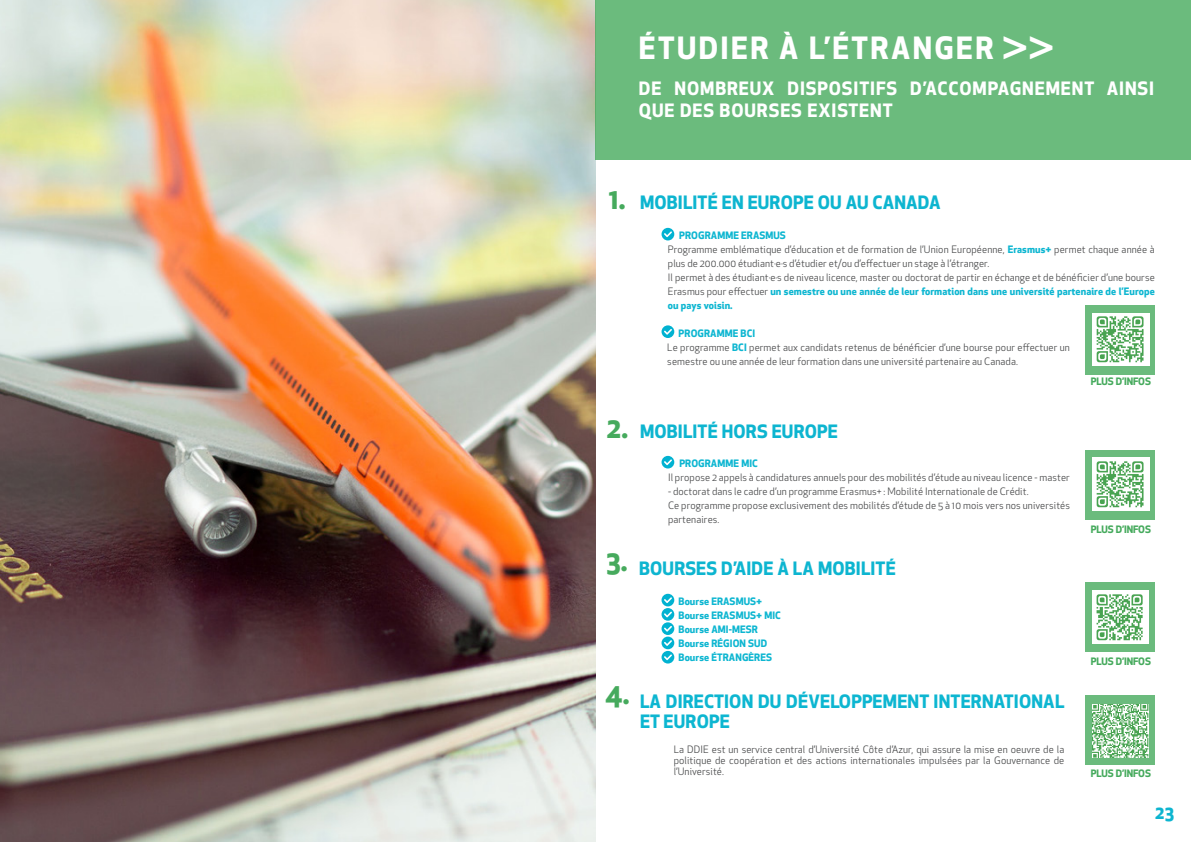
<style>
.page{position:relative;width:1191px;height:842px;background:#fff}
.page>*{position:absolute;margin:0;border:0;box-sizing:border-box;transform-origin:0 0}
.t1{font:700 30px "Apex New";letter-spacing:.08em;color:#fff}
.t2{font:700 28px "Apex New";color:#46aa5d}
.t3{font:700 18px "Apex New";letter-spacing:.01em;color:#0db5d0}
.t4{font:700 18px/22px "Apex New";letter-spacing:.05em;color:#fff}
.t5{font:700 18px/20px "Apex New";letter-spacing:.01em;color:#0db6d1}
.t6{font:10px/14px "Apex New";letter-spacing:.01em;color:#4b4c4d}
.t7{font:700 10px "Apex New";letter-spacing:.01em;color:#0db6d1}
.t8{font:700 10px "Apex New";letter-spacing:-.01em;color:#46aa5d}
.s1{font-weight:700;color:#0db6d1}
</style>
<div class="page">
<div style="left:1085px;top:695px;width:69px;height:70px;background:#6bbb7d"></div>
<div style="left:1085px;top:582px;width:70px;height:70px;background:linear-gradient(to right,#6bbb7d,#6bbb7d)"></div>
<svg style="left:1085px;top:450px;width:70px;height:69px;background:#78c188"></svg>
<div style="left:1085px;top:305px;width:70px;height:69px;background:#6bbb7d"></div>
<img style="left:0;top:0;width:595px;height:842px">
<div style="left:595px;top:0;width:596px;height:160px;background:#6bbb7d"></div>
<img style="left:1092px;top:313px;width:57px;height:53px">
<img style="left:1092px;top:458px;width:57px;height:52px">
<img style="left:1092px;top:590px;width:56px;height:53px">
<img style="left:1092px;top:704px;width:56px;height:53px">
<svg style="left:661px;top:228px;width:13px;height:12px"></svg>
<svg style="left:664px;top:231px;width:8px;height:6px"></svg>
<svg style="left:661px;top:325px;width:13px;height:13px"></svg>
<svg style="left:664px;top:329px;width:8px;height:6px"></svg>
<svg style="left:661px;top:456px;width:13px;height:12px"></svg>
<svg style="left:664px;top:459px;width:8px;height:6px"></svg>
<div style="left:661px;top:594px;width:13px;height:12px;background:#01b2d1;border-radius:50%"></div>
<svg style="left:664px;top:597px;width:8px;height:6px"></svg>
<svg style="left:661px;top:608px;width:13px;height:13px"></svg>
<svg style="left:664px;top:611px;width:8px;height:6px"></svg>
<svg style="left:661px;top:622px;width:13px;height:13px"></svg>
<svg style="left:664px;top:626px;width:8px;height:6px"></svg>
<div style="left:661px;top:637px;width:13px;height:12px;background:#01b2d1;border-radius:50%"></div>
<svg style="left:664px;top:640px;width:8px;height:6px"></svg>
<svg style="left:661px;top:651px;width:13px;height:12px"></svg>
<svg style="left:664px;top:654px;width:8px;height:6px"></svg>
<p class="t1" style="left:639px;top:26px;width:417px">ÉTUDIER À L’ÉTRANGER &gt;&gt;</p>
<p class="t4" style="left:639px;top:76px;width:517px">DE NOMBREUX DISPOSITIFS D’ACCOMPAGNEMENT AINSI<br>QUE DES BOURSES EXISTENT</p>
<p class="t2" style="left:609px;top:178px;width:18px">1.</p>
<p class="t3" style="left:640px;top:189px;width:302px">MOBILITÉ EN EUROPE OU AU CANADA</p>
<p class="t7" style="left:679px;top:228px;width:108px">PROGRAMME ERASMUS</p>
<p class="t6" style="left:668px;top:242px;width:488px">Programme emblématique d’éducation et de formation de l’Union Européenne, <span class="s1">Erasmus+</span> permet chaque année à plus de 200.000 étudiant·e·s d’étudier et/ou d’effectuer un stage à l’étranger.</p>
<p class="t6" style="left:668px;top:270px;width:488px;text-align:justify">Il permet à des étudiant·e·s de niveau licence, master ou doctorat de partir en échange et de bénéficier d’une bourse Erasmus pour effectuer <span class="s1">un semestre ou une année de leur formation dans une université partenaire de l’Europe ou pays voisin.</span></p>
<p class="t7" style="left:678px;top:326px;width:78px">PROGRAMME BCI</p>
<p class="t6" style="left:667px;top:340px;width:404px">Le programme <span class="s1">BCI</span> permet aux candidats retenus de bénéficier d’une bourse pour effectuer un semestre ou une année de leur formation dans une université partenaire au Canada.</p>
<p class="t8" style="left:1090px;top:374px;width:62px">PLUS D’INFOS</p>
<p class="t2" style="left:606px;top:408px;width:24px">2.</p>
<p class="t3" style="left:640px;top:419px;width:199px">MOBILITÉ HORS EUROPE</p>
<p class="t7" style="left:679px;top:456px;width:80px">PROGRAMME MIC</p>
<p class="t6" style="left:668px;top:470px;width:403px">Il propose 2 appels à candidatures annuels pour des mobilités d’étude au niveau licence - master</p>
<p class="t6" style="left:668px;top:484px;width:362px">- doctorat dans le cadre d’un programme Erasmus+ : Mobilité Internationale de Crédit.</p>
<p class="t6" style="left:668px;top:498px;width:403px">Ce programme propose exclusivement des mobilités d’étude de 5 à 10 mois vers nos universités partenaires.</p>
<p class="t8" style="left:1090px;top:522px;width:62px">PLUS D’INFOS</p>
<p class="t2" style="left:606px;top:540px;width:23px">3.</p>
<p class="t3" style="left:639px;top:555px;width:258px">BOURSES D’AIDE À LA MOBILITÉ</p>
<p class="t7" style="left:678px;top:594px;width:85px">Bourse ERASMUS+</p>
<p class="t7" style="left:678px;top:608px;width:104px">Bourse ERASMUS+ MIC</p>
<p class="t7" style="left:678px;top:622px;width:81px">Bourse AMI-MESR</p>
<p class="t7" style="left:678px;top:636px;width:90px">Bourse RÉGION SUD</p>
<p class="t7" style="left:678px;top:650px;width:95px">Bourse ÉTRANGÈRES</p>
<p class="t8" style="left:1090px;top:654px;width:62px">PLUS D’INFOS</p>
<p class="t2" style="left:605px;top:674px;width:26px">4.</p>
<p class="t5" style="left:640px;top:690px;width:426px">LA DIRECTION DU DÉVELOPPEMENT INTERNATIONAL<br>ET EUROPE</p>
<p class="t6" style="left:673px;top:744px;width:392px;line-height:11px;text-align:justify">La DDIE est un service central d’Université Côte d’Azur, qui assure la mise en oeuvre de la politique de coopération et des actions internationales impulsées par la Gouvernance de l’Université.</p>
<p class="t8" style="left:1090px;top:766px;width:62px">PLUS D’INFOS</p>
<p class="t3" style="left:1155px;top:800px;width:21px">23</p>
</div>
